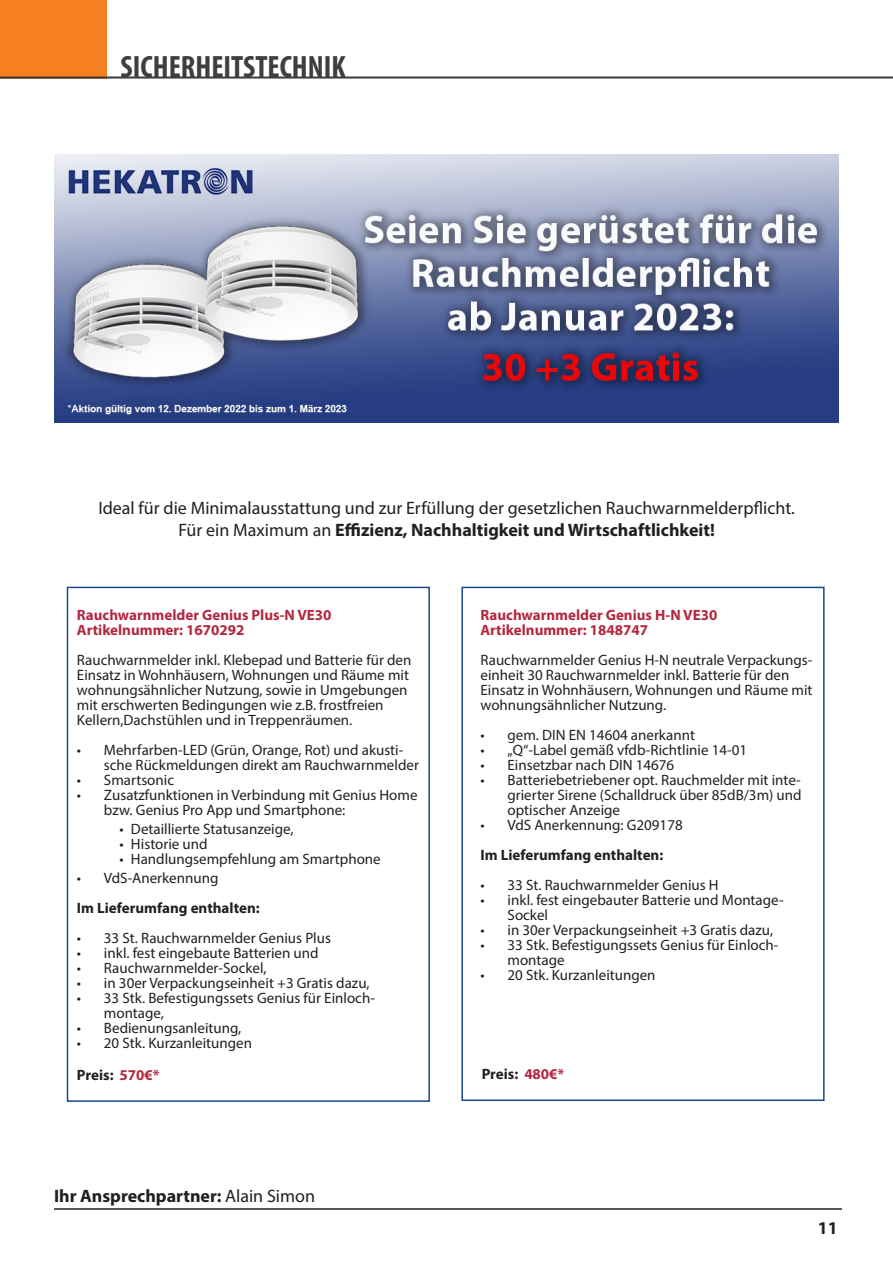
<style>
.page{position:relative;width:893px;height:1263px;background:#fff}
.page>*{position:absolute;margin:0;border:0;box-sizing:border-box;transform-origin:0 0}
.t1{font:700 condensed 30.9px "Myriad Pro";color:#3e3e3f}
.t2{font:700 18px "Myriad Pro";color:#231f20}
.t3{font:18px "Myriad Pro";color:#231f20}
.t4{font:15px/15px "Myriad Pro";color:#231f20}
.t5{font:700 15px "Myriad Pro";color:#b3283f}
.t6{font:700 15px "Myriad Pro";color:#231f20}
.s1{font-weight:400}
.s2{color:#b3283f}
</style>
<div class="page">
<hr style="left:54px;top:1208px;width:788px;height:2px;background:#231f20">
<div style="left:67px;top:587px;width:363px;height:515px;border:2px solid #1b478c"></div>
<div style="left:461px;top:587px;width:364px;height:514px;border:2px solid #1b478c"></div>
<img style="left:54px;top:154px;width:785px;height:268px">
<div style="left:0;top:0;width:107px;height:79px;background:#f57f21"></div>
<hr style="left:0;top:76px;width:893px;height:3px;background:#3e3e3f">
<p class="t1" style="left:121px;top:47px;width:227px">SICHERHEITSTECHNIK</p>
<p class="t3" style="left:98px;top:497px;width:698px">Ideal für die Minimalausstattung und zur Erfüllung der gesetzlichen Rauchwarnmelderpflicht.</p>
<p class="t2" style="left:178px;top:518px;width:538px"><span class="s1">Für ein Maximum an</span> Effizienz, Nachhaltigkeit und Wirtschaftlichkeit!</p>
<p class="t5" style="left:77px;top:605px;width:256px">Rauchwarnmelder Genius Plus-N VE30</p>
<p class="t5" style="left:77px;top:620px;width:169px">Artikelnummer: 1670292</p>
<p class="t4" style="left:77px;top:652px;width:336px">Rauchwarnmelder inkl. Klebepad und Batterie für den Einsatz in Wohnhäusern, Wohnungen und Räume mit wohnungsähnlicher Nutzung, sowie in Umgebungen mit erschwerten Bedingungen wie z.B. frostfreien Kellern,Dachstühlen und in Treppenräumen.</p>
<p class="t4" style="left:104px;top:742px;width:316px;text-indent:-27px">• Mehrfarben-LED (Grün, Orange, Rot) und akusti&shy;sche Rückmeldungen direkt am Rauchwarnmelder</p>
<p class="t4" style="left:77px;top:772px;width:99px">• Smartsonic</p>
<p class="t4" style="left:104px;top:787px;width:315px;text-indent:-27px">• Zusatzfunktionen in Verbindung mit Genius Home bzw. Genius Pro App und Smartphone:</p>
<p class="t4" style="left:119px;top:821px;width:176px">• Detaillierte Statusanzeige,</p>
<p class="t4" style="left:119px;top:836px;width:90px">• Historie und</p>
<p class="t4" style="left:119px;top:851px;width:263px">• Handlungsempfehlung am Smartphone</p>
<p class="t4" style="left:77px;top:870px;width:143px">• VdS-Anerkennung</p>
<p class="t6" style="left:77px;top:898px;width:184px">Im Lieferumfang enthalten:</p>
<p class="t4" style="left:77px;top:930px;width:255px">• 33 St. Rauchwarnmelder Genius Plus</p>
<p class="t4" style="left:77px;top:945px;width:243px">• inkl. fest eingebaute Batterien und</p>
<p class="t4" style="left:77px;top:960px;width:191px">• Rauchwarnmelder-Sockel,</p>
<p class="t4" style="left:77px;top:975px;width:294px">• in 30er Verpackungseinheit +3 Gratis dazu,</p>
<p class="t4" style="left:104px;top:990px;width:272px;text-indent:-27px">• 33 Stk. Befestigungssets Genius für Einloch&shy;montage,</p>
<p class="t4" style="left:77px;top:1020px;width:166px">• Bedienungsanleitung,</p>
<p class="t4" style="left:77px;top:1035px;width:177px">• 20 Stk. Kurzanleitungen</p>
<p class="t5" style="left:480px;top:605px;width:238px">Rauchwarnmelder Genius H-N VE30</p>
<p class="t5" style="left:480px;top:620px;width:169px">Artikelnummer: 1848747</p>
<p class="t4" style="left:480px;top:652px;width:333px">Rauchwarnmelder Genius H-N neutrale Verpackungs&shy;einheit 30 Rauchwarnmelder inkl. Batterie für den Einsatz in Wohnhäusern, Wohnungen und Räume mit wohnungsähnlicher Nutzung.</p>
<p class="t4" style="left:480px;top:727px;width:216px">• gem. DIN EN 14604 anerkannt</p>
<p class="t4" style="left:480px;top:742px;width:268px">• „Q“-Label gemäß vfdb-Richtlinie 14-01</p>
<p class="t4" style="left:480px;top:757px;width:195px">• Einsetzbar nach DIN 14676</p>
<p class="t4" style="left:507px;top:772px;width:296px;text-align:justify;text-indent:-27px">• Batteriebetriebener opt. Rauchmelder mit inte&shy;grierter Sirene (Schalldruck über 85dB/3m) und optischer Anzeige</p>
<p class="t4" style="left:480px;top:817px;width:204px">• VdS Anerkennung: G209178</p>
<p class="t6" style="left:480px;top:845px;width:184px">Im Lieferumfang enthalten:</p>
<p class="t4" style="left:480px;top:877px;width:240px">• 33 St. Rauchwarnmelder Genius H</p>
<p class="t4" style="left:507px;top:892px;width:278px;text-indent:-27px">• inkl. fest eingebauter Batterie und Montage-<br>Sockel</p>
<p class="t4" style="left:480px;top:922px;width:294px">• in 30er Verpackungseinheit +3 Gratis dazu,</p>
<p class="t4" style="left:507px;top:937px;width:272px;text-indent:-27px">• 33 Stk. Befestigungssets Genius für Einloch&shy;montage</p>
<p class="t4" style="left:480px;top:967px;width:177px">• 20 Stk. Kurzanleitungen</p>
<p class="t6" style="left:77px;top:1065px;width:84px">Preis: <span class="s2">570€*</span></p>
<p class="t6" style="left:482px;top:1064px;width:84px">Preis: <span class="s2">480€*</span></p>
<p class="t2" style="left:54px;top:1184px;width:262px">Ihr Ansprechpartner: <span class="s1">Alain Simon</span></p>
<p class="t2" style="left:818px;top:1216px;width:21px">11</p>
</div>
